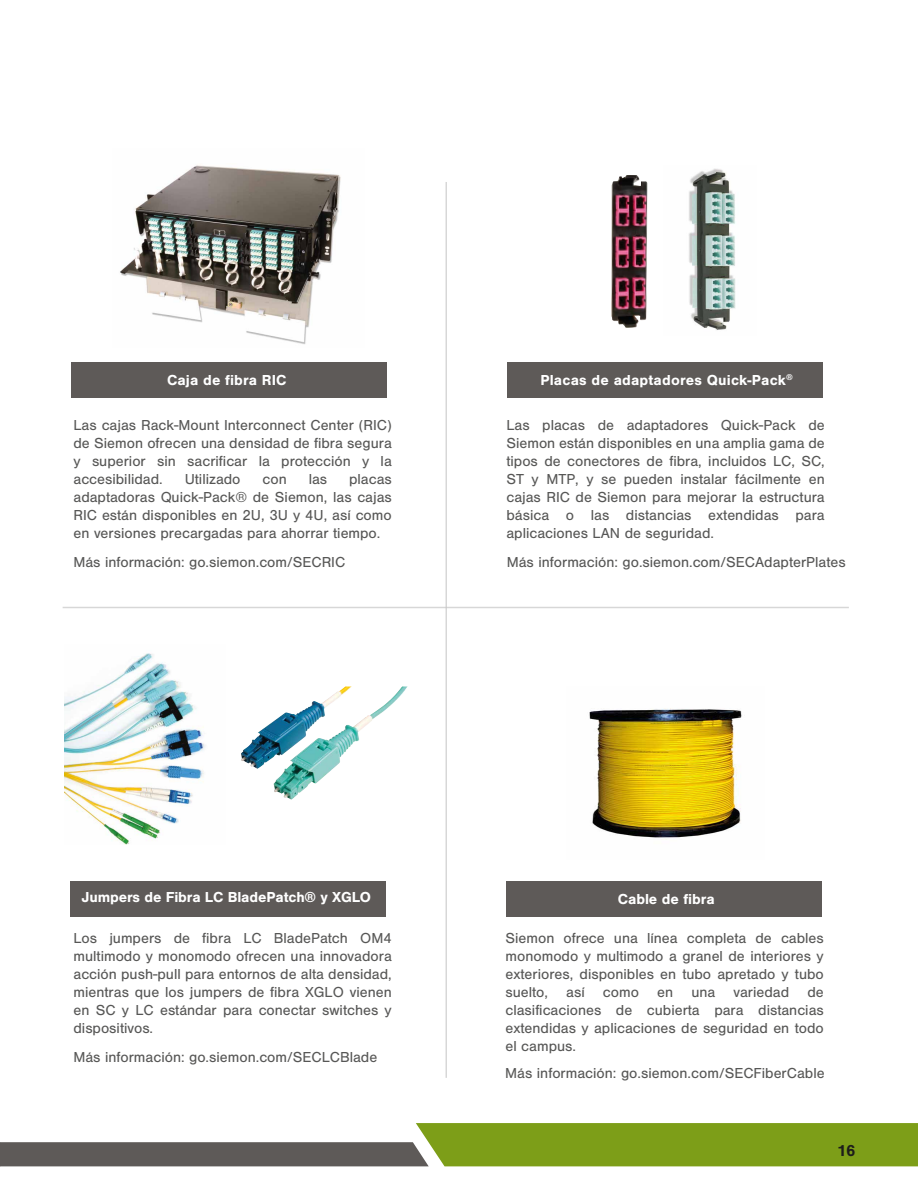
<style>
.page{position:relative;width:918px;height:1188px;background:#fff}
.page>*{position:absolute;margin:0;border:0;box-sizing:border-box;transform-origin:0 0}
.t1{font:700 16.5px "Nimbus San";color:#1d1d1b}
.t2{font:15px/18px "Nimbus San";color:#575756;text-align:justify}
.t3{font:700 15px "Nimbus San";letter-spacing:.005em;color:#fff}
</style>
<div class="page">
<svg style="left:0;top:1123px;width:918px;height:43px"></svg>
<div style="left:71px;top:363px;width:316px;height:35px;background:#5e5a58"></div>
<div style="left:508px;top:363px;width:315px;height:35px;background:#5e5a58"></div>
<div style="left:70px;top:881px;width:316px;height:35px;background:#5e5a58"></div>
<div style="left:507px;top:881px;width:315px;height:35px;background:#5e5a58"></div>
<hr style="left:446px;top:182px;width:1px;height:896px;background:#c6c6c6">
<hr style="left:63px;top:607px;width:786px;height:1px;background:#c6c6c6">
<img style="left:120px;top:165px;width:221px;height:179px">
<img style="left:611px;top:175px;width:37px;height:153px">
<img style="left:689px;top:168px;width:47px;height:162px">
<img style="left:258px;top:687px;width:149px;height:113px">
<img style="left:65px;top:653px;width:140px;height:192px">
<img style="left:589px;top:708px;width:153px;height:130px">
<p class="t3" style="left:167px;top:371px;width:121px">Caja de fibra RIC</p>
<p class="t3" style="left:540px;top:371px;width:254px">Placas de adaptadores Quick-Pack<sup>®</sup></p>
<p class="t2" style="left:74px;top:416px;width:320px">Las cajas Rack-Mount Interconnect Center (RIC) de Siemon ofrecen una densidad de fibra segura y superior sin sacrificar la protección y la accesibilidad.</p>
<p class="t2" style="left:74px;top:470px;width:320px;text-indent:276px">placas adaptadoras Quick-Pack® de Siemon, las cajas RIC están disponibles en 2U, 3U y 4U, así como en versiones precargadas para ahorrar tiempo.</p>
<p class="t2" style="left:185px;top:470px;width:57px">Utilizado</p>
<p class="t2" style="left:263px;top:470px;width:26px">con</p>
<p class="t2" style="left:309px;top:470px;width:20px">las</p>
<p class="t2" style="left:73px;top:553px;width:273px">Más información: go.siemon.com/SECRIC</p>
<p class="t2" style="left:506px;top:416px;width:320px">Las placas de adaptadores Quick-Pack de Siemon están disponibles en una amplia gama de tipos de conectores de fibra, incluidos LC, SC, ST y MTP, y se pueden instalar fácilmente en cajas RIC de Siemon para mejorar la estructura básica o las distancias extendidas para aplicaciones LAN de seguridad.</p>
<p class="t2" style="left:507px;top:553px;width:340px">Más información: go.siemon.com/SECAdapterPlates</p>
<p class="t3" style="left:82px;top:889px;width:291px">Jumpers de Fibra LC BladePatch® y XGLO</p>
<p class="t3" style="left:618px;top:891px;width:98px">Cable de fibra</p>
<p class="t2" style="left:74px;top:930px;width:320px">Los jumpers de fibra LC BladePatch OM4 multimodo y monomodo ofrecen una innovadora acción push-pull para entornos de alta densidad, mientras que los jumpers de fibra XGLO vienen en SC y LC estándar para conectar switches y dispositivos.</p>
<p class="t2" style="left:506px;top:930px;width:320px">Siemon ofrece una línea completa de cables monomodo y multimodo a granel de interiores y exteriores, disponibles en tubo apretado y tubo suelto, así como en una variedad de clasificaciones de cubierta para distancias extendidas y aplicaciones de seguridad en todo el campus.</p>
<p class="t2" style="left:73px;top:1048px;width:305px">Más información: go.siemon.com/SECLCBlade</p>
<p class="t2" style="left:505px;top:1065px;width:321px">Más información: go.siemon.com/SECFiberCable</p>
<p class="t1" style="left:837px;top:1141px;width:20px">16</p>
</div>
